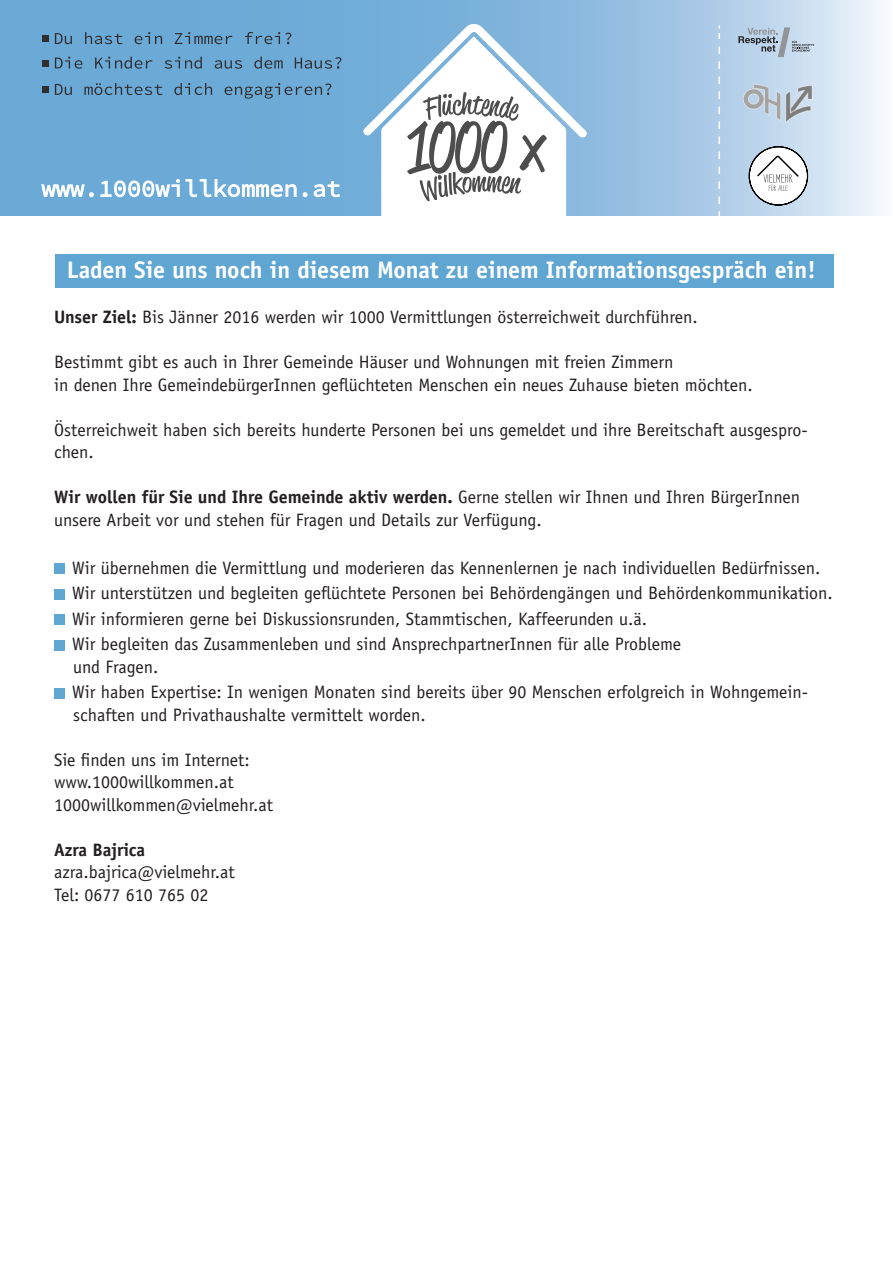
<style>
.page{position:relative;width:893px;height:1263px;background:#fff}
.page>*{position:absolute;margin:0;border:0;box-sizing:border-box;transform-origin:0 0}
.t1{font:69.45px "Reklame Script";color:#4d4d4d}
.t2{font:700 24px "Officina Sans LT";color:#fff}
.t3{font:18px/22.5px "Officina Sans LT";color:#231f20}
.t4{font:700 18px "Officina Sans LT";color:#231f20}
.s1{font-weight:700}
</style>
<div class="page">
<svg style="left:0;top:0;width:883px;height:216px;background:#8cbbdf"></svg>
<svg style="left:363px;top:24px;width:224px;height:192px"></svg>
<svg style="left:718px;top:26px;width:2px;height:178px"></svg>
<svg style="left:748px;top:146px;width:60px;height:60px"></svg>
<svg style="left:738px;top:27px;width:76px;height:30px;background:#acbece"></svg>
<img style="left:735px;top:80px;width:90px;height:44px">
<svg style="left:41px;top:184px;width:53px;height:13px"></svg>
<svg style="left:101px;top:179px;width:79px;height:18px"></svg>
<svg style="left:186px;top:179px;width:111px;height:18px"></svg>
<svg style="left:303px;top:192px;width:4px;height:5px"></svg>
<svg style="left:314px;top:181px;width:26px;height:16px"></svg>
<svg style="left:55px;top:33px;width:17px;height:11px"></svg>
<svg style="left:85px;top:32px;width:38px;height:12px"></svg>
<svg style="left:135px;top:32px;width:27px;height:12px"></svg>
<svg style="left:175px;top:32px;width:57px;height:12px"></svg>
<svg style="left:245px;top:32px;width:46px;height:12px"></svg>
<svg style="left:55px;top:57px;width:27px;height:12px"></svg>
<svg style="left:95px;top:57px;width:57px;height:12px"></svg>
<svg style="left:165px;top:57px;width:37px;height:12px"></svg>
<svg style="left:215px;top:60px;width:27px;height:9px"></svg>
<svg style="left:254px;top:57px;width:29px;height:12px"></svg>
<svg style="left:295px;top:57px;width:46px;height:12px"></svg>
<svg style="left:55px;top:84px;width:17px;height:11px"></svg>
<svg style="left:84px;top:83px;width:79px;height:12px"></svg>
<svg style="left:174px;top:83px;width:38px;height:12px"></svg>
<svg style="left:225px;top:83px;width:106px;height:16px;background:#6293b8"></svg>
<svg style="left:43px;top:35px;width:6px;height:6px"></svg>
<svg style="left:43px;top:61px;width:6px;height:6px"></svg>
<svg style="left:43px;top:86px;width:6px;height:6px"></svg>
<div style="left:55px;top:255px;width:778px;height:33px;background:#60a6d2"></div>
<div style="left:54px;top:563px;width:11px;height:11px;background:#60a6d2"></div>
<div style="left:54px;top:589px;width:11px;height:10px;background:#60a6d2"></div>
<div style="left:54px;top:614px;width:11px;height:11px;background:#60a6d2"></div>
<div style="left:54px;top:640px;width:11px;height:10px;background:#60a6d2"></div>
<div style="left:54px;top:688px;width:11px;height:10px;background:#60a6d2"></div>
<h1 class="t1" style="left:407px;top:100px;width:138px;rotate:-1deg">1000 x</h1>
<p class="t2" style="left:67px;top:255px;width:751px">Laden Sie uns noch in diesem Monat zu einem Informationsgespräch ein!</p>
<p class="t3" style="left:54px;top:306px;width:645px"><span class="s1">Unser Ziel:</span> Bis Jänner 2016 werden wir 1000 Vermittlungen österreichweit durchführen.</p>
<p class="t3" style="left:54px;top:351px;width:621px">Bestimmt gibt es auch in Ihrer Gemeinde Häuser und Wohnungen mit freien Zimmern</p>
<p class="t3" style="left:54px;top:373px;width:700px">in denen Ihre GemeindebürgerInnen geflüchteten Menschen ein neues Zuhause bieten möchten.</p>
<p class="t3" style="left:54px;top:418px;width:755px">Österreichweit haben sich bereits hunderte Personen bei uns gemeldet und ihre Bereitschaft ausgespro&shy;chen.</p>
<p class="t3" style="left:54px;top:486px;width:748px"><span class="s1">Wir wollen für Sie und Ihre Gemeinde aktiv werden.</span> Gerne stellen wir Ihnen und Ihren BürgerInnen unsere Arbeit vor und stehen für Fragen und Details zur Verfügung.</p>
<p class="t3" style="left:72px;top:556px;width:750px">Wir übernehmen die Vermittlung und moderieren das Kennenlernen je nach individuellen Bedürfnissen.</p>
<p class="t3" style="left:72px;top:582px;width:762px">Wir unterstützen und begleiten geflüchtete Personen bei Behördengängen und Behördenkommunikation.</p>
<p class="t3" style="left:72px;top:607px;width:576px">Wir informieren gerne bei Diskussionsrunden, Stammtischen, Kaffeerunden u.ä.</p>
<p class="t3" style="left:72px;top:633px;width:611px">Wir begleiten das Zusammenleben und sind AnsprechpartnerInnen für alle Probleme</p>
<p class="t3" style="left:73px;top:655px;width:87px">und Fragen.</p>
<p class="t3" style="left:72px;top:681px;width:737px">Wir haben Expertise: In wenigen Monaten sind bereits über 90 Menschen erfolgreich in Wohngemein-</p>
<p class="t3" style="left:73px;top:703px;width:354px">schaften und Privathaushalte vermittelt worden.</p>
<p class="t3" style="left:54px;top:748px;width:197px">Sie finden uns im Internet:</p>
<p class="t3" style="left:54px;top:771px;width:181px">www.1000willkommen.at</p>
<p class="t3" style="left:54px;top:793px;width:221px">1000willkommen@vielmehr.at</p>
<p class="t4" style="left:54px;top:838px;width:93px">Azra Bajrica</p>
<p class="t3" style="left:54px;top:861px;width:182px">azra.bajrica@vielmehr.at</p>
<p class="t3" style="left:54px;top:883px;width:156px">Tel: 0677 610 765 02</p>
</div>
